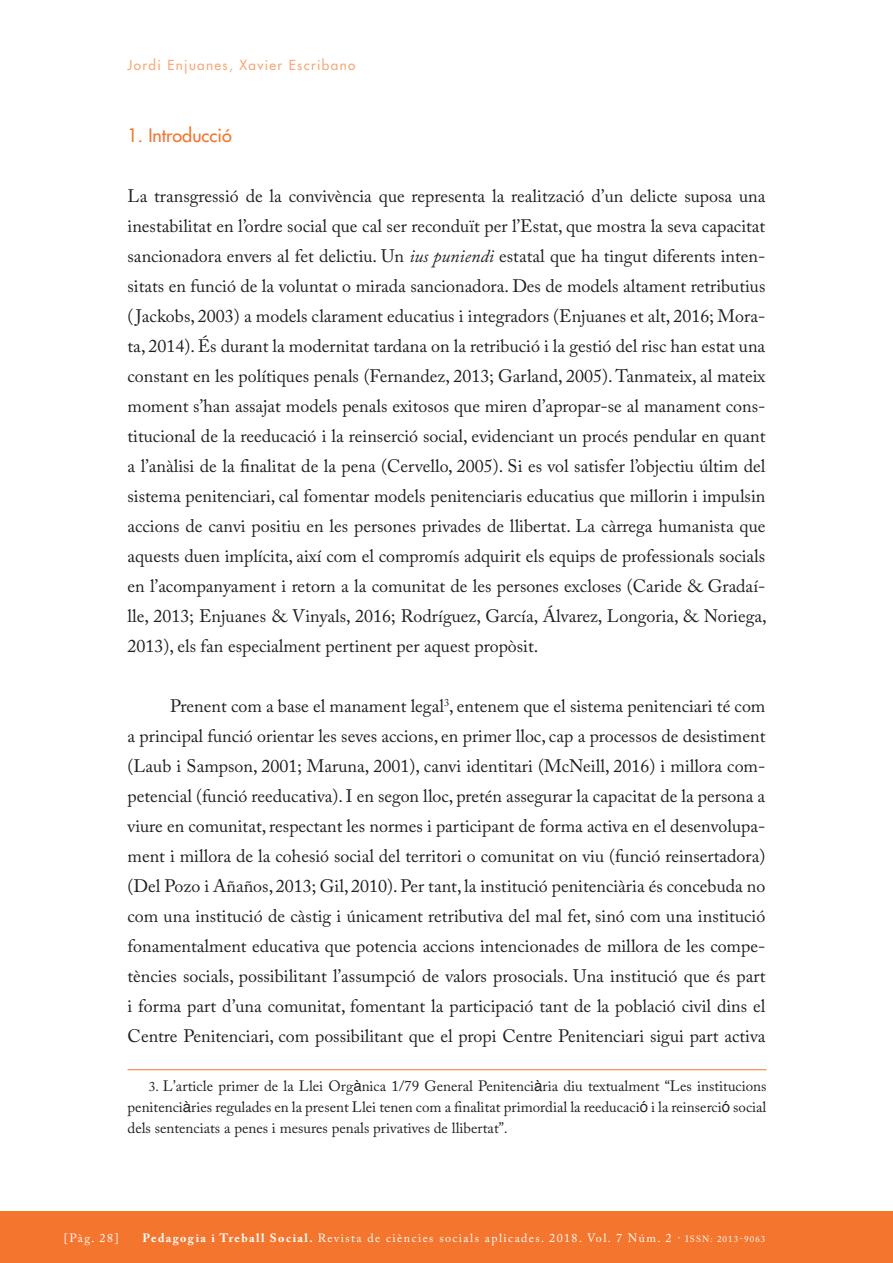
<style>
.page{position:relative;width:893px;height:1263px;background:#fff}
.page>*{position:absolute;margin:0;border:0;box-sizing:border-box;transform-origin:0 0}
.TEXT_COMU{font:18px/30px "Adobe Caslon Pro";color:#231f20;text-align:justify}
.INTERTITOLS{font:18px "Futura";color:#f3752e}
.NOTES_PEU_PAGINA{font:15px/21px "Adobe Caslon Pro";color:#231f20;text-align:justify}
.CAPÇALERA_ESQUERRA{font:13.5px "Futura";letter-spacing:.1em;color:#f8a877}
.t1{font:12px "Adobe Caslon Pro";letter-spacing:.12em;color:#fff}
.s1{font-style:italic}
.s2{font-size:13.5px}
.s3{font-family:"Helvetica"}
.s4{font-weight:700}
.s5{font-size:9px}
</style>
<div class="page">
<div style="left:0;top:1212px;width:893px;height:51px;background:#f3752e"></div>
<hr style="left:128px;top:1069px;width:638px;height:1px;background:#f3752e">
<p class="CAPÇALERA_ESQUERRA" style="left:128px;top:57px;width:229px">Jordi Enjuanes, Xavier Escribano</p>
<p class="INTERTITOLS" style="left:128px;top:124px;width:106px">1. Introducció</p>
<p class="TEXT_COMU" style="left:128px;top:181px;width:641px">La transgressió de la convivència que representa la realització d’un delicte suposa una inestabilitat en l’ordre social que cal ser reconduït per l’Estat, que mostra la seva capacitat sancionadora envers al fet delictiu. Un <span class="s1">ius puniendi</span> estatal que ha tingut diferents inten&shy;sitats en funció de la voluntat o mirada sancionadora. Des de models altament retributius ( Jackobs, 2003) a models clarament educatius i integradors (Enjuanes et alt, 2016; Mora&shy;ta, 2014). És durant la modernitat tardana on la retribució i la gestió del risc han estat una constant en les polítiques penals (Fernandez, 2013; Garland, 2005). Tanmateix, al mateix moment s’han assajat models penals exitosos que miren d’apropar-se al manament cons&shy;titucional de la reeducació i la reinserció social, evidenciant un procés pendular en quant a l’anàlisi de la finalitat de la pena (Cervello, 2005). Si es vol satisfer l’objectiu últim del sistema penitenciari, cal fomentar models penitenciaris educatius que millorin i impulsin accions de canvi positiu en les persones privades de llibertat. La càrrega humanista que aquests duen implícita, així com el compromís adquirit els equips de professionals socials en l’acompanyament i retorn a la comunitat de les persones excloses (Caride &amp; Gradaí&shy;lle, 2013; Enjuanes &amp; Vinyals, 2016; Rodríguez, García, Álvarez, Longoria, &amp; Noriega, 2013), els fan especialment pertinent per aquest propòsit.</p>
<p class="TEXT_COMU" style="left:128px;top:691px;width:639px;text-indent:43px">Prenent com a base el manament legal<sup>3</sup>, entenem que el sistema penitenciari té com a principal funció orientar les seves accions, en primer lloc, cap a processos de desistiment (Laub i Sampson, 2001; Maruna, 2001), canvi identitari (McNeill, 2016) i millora com&shy;petencial (funció reeducativa). I en segon lloc, pretén assegurar la capacitat de la persona a viure en comunitat, respectant les normes i participant de forma activa en el desenvolupa&shy;ment i millora de la cohesió social del territori o comunitat on viu (funció reinsertadora) (Del Pozo i Añaños, 2013; Gil, 2010). Per tant, la institució penitenciària és concebuda no com una institució de càstig i únicament retributiva del mal fet, sinó com una institució fonamentalment educativa que potencia accions intencionades de millora de les compe&shy;tències socials, possibilitant l’assumpció de valors prosocials. Una institució que és part i forma part d’una comunitat, fomentant la participació tant de la població civil dins el Centre Penitenciari, com possibilitant que el propi Centre Penitenciari sigui part activa</p>
<p class="NOTES_PEU_PAGINA" style="left:128px;top:1076px;width:640px;text-indent:21px"><span class="s2">3.</span> L<span class="s3">’</span>article primer de la Llei Org<span class="s3">à</span>nica 1/79 General Penitenci<span class="s3">à</span>ria diu textualment <span class="s3">“</span>Les institucions penitenci<span class="s3">à</span>ries regulades en la present Llei tenen com a finalitat primordial la reeducaci<span class="s3">ó</span> i la reinserci<span class="s3">ó</span> social dels sentenciats a penes i mesures penals privatives de llibertat<span class="s3">”.</span></p>
<p class="t1" style="left:64px;top:1231px;width:56px">[Pàg. 28]</p>
<p class="t1" style="left:143px;top:1231px;width:624px"><span class="s4">Pedagogia i Treball Social.</span> Revista de ciències socials aplicades. 2018. Vol. 7 Núm. 2 · <span class="s5">ISSN: 2013-9063</span></p>
</div>
